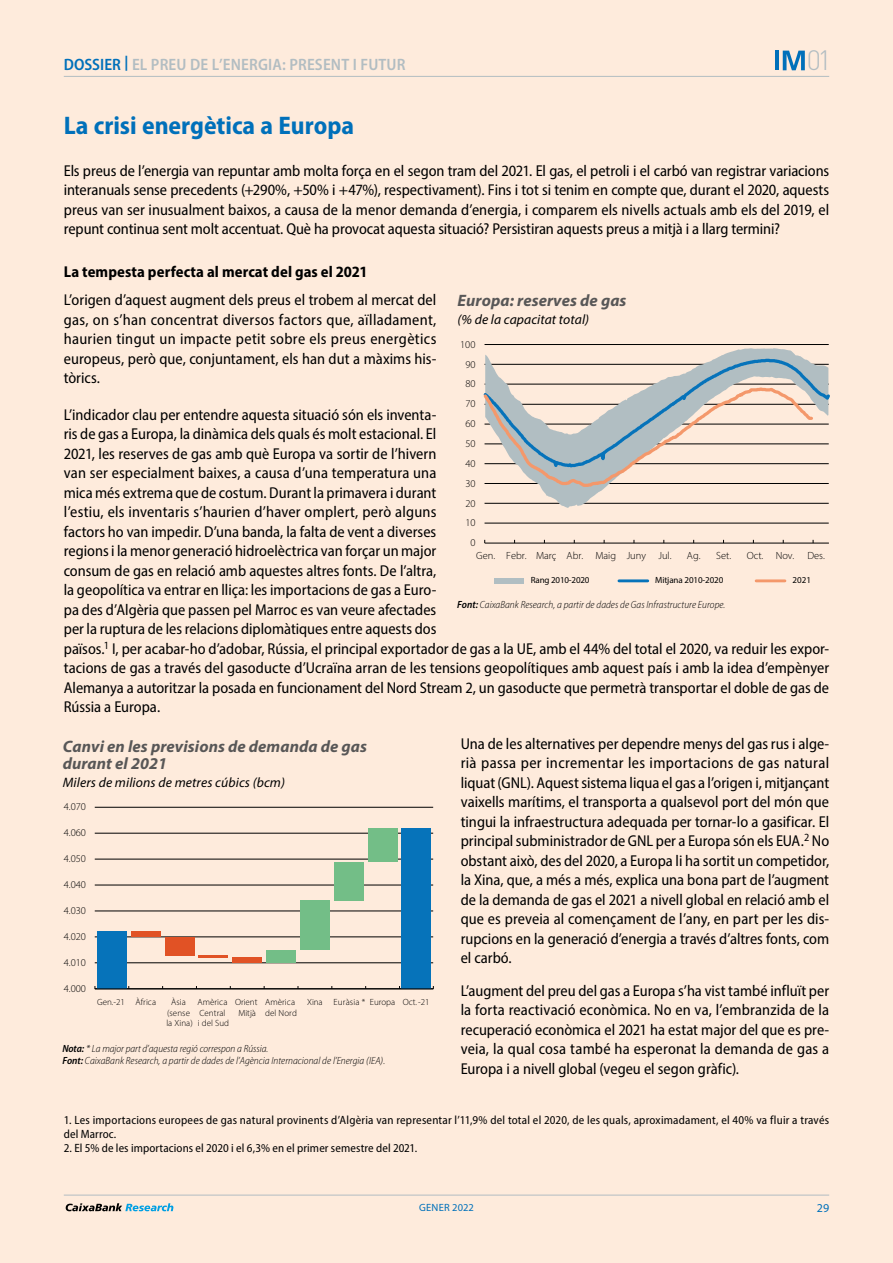
<style>
.page{position:relative;width:893px;height:1263px;background:#fff}
.page>*{position:absolute;margin:0;border:0;box-sizing:border-box;transform-origin:0 0}
.t1{font:300 27.6px "DIN Pro";color:#b2bdc2}
.t2{font:700 semi-condensed 25.5px "Myriad Pro";color:#0070ba}
.t3{font:italic 700 16.5px/16.5px "Myriad Pro";letter-spacing:.005em;color:#585757}
.t4{font:600 semi-condensed 16.5px "Myriad Pro";letter-spacing:.01em;color:#b2bdc2}
.t5{font:semi-condensed 15.75px/19.5px "Myriad Pro";color:#000;text-align:justify}
.t6{font:700 semi-condensed 15.75px "Myriad Pro";letter-spacing:.005em;color:#000}
.t7{font:italic 13.65px "Myriad Pro";letter-spacing:.01em;color:#000}
.t8{font:semi-condensed 12px/14.2px "Myriad Pro";letter-spacing:.015em;color:#000}
.t9{font:12px "Myriad Pro";color:#0070ba}
.t10{font:italic 300 semi-condensed 10.5px/11.9px "Myriad Pro";letter-spacing:.005em;color:#000}
.t11{font:300 10.5px "Myriad Pro";color:#000}
.t12{font:10.5px "Myriad Pro";letter-spacing:.02em;color:#0070ba}
.t13{font:300 9px/10.8px "Myriad Pro";letter-spacing:.005em;color:#000;text-align:center}
.t14{font:9px "Myriad Pro";letter-spacing:-.01em;color:#000}
.s1{color:#0070ba}
.s2{font-weight:600}
</style>
<div class="page">
<div style="left:1px;top:0;width:892px;height:1263px;background:#feebdc"></div>
<hr style="left:64px;top:76px;width:765px;height:1px;background:#b2bdc2">
<hr style="left:64px;top:1195px;width:765px;height:1px;background:#b2bdc2">
<svg style="left:66px;top:1203px;width:107px;height:8px"></svg>
<svg style="left:783px;top:51px;width:22px;height:19px"></svg>
<hr style="left:775px;top:51px;width:4px;height:19px;background:#0070ba">
<hr style="left:485px;top:523px;width:344px;height:1px;background:#000">
<hr style="left:485px;top:503px;width:344px;height:1px;background:#000">
<hr style="left:485px;top:344px;width:344px;height:1px;background:#000">
<svg style="left:485px;top:348px;width:343px;height:160px"></svg>
<hr style="left:485px;top:543px;width:344px;height:1px;background:#000">
<svg style="left:483px;top:357px;width:347px;height:131px"></svg>
<div style="left:494px;top:578px;width:30px;height:5px;background:#b1bec2"></div>
<hr style="left:619px;top:579px;width:29px;height:3px;background:#0673ba">
<hr style="left:756px;top:579px;width:29px;height:3px;background:#f4986b">
<hr style="left:95px;top:962px;width:338px;height:1px;background:#000">
<hr style="left:95px;top:937px;width:338px;height:1px;background:#000">
<hr style="left:95px;top:911px;width:338px;height:1px;background:#000">
<hr style="left:95px;top:885px;width:338px;height:1px;background:#000">
<hr style="left:95px;top:859px;width:338px;height:1px;background:#000">
<hr style="left:95px;top:833px;width:338px;height:1px;background:#000">
<hr style="left:95px;top:807px;width:338px;height:1px;background:#000">
<div style="left:402px;top:828px;width:29px;height:161px;background:#0673ba"></div>
<div style="left:97px;top:932px;width:30px;height:57px;background:#0673ba"></div>
<div style="left:131px;top:932px;width:29px;height:5px;background:#e15225"></div>
<div style="left:165px;top:937px;width:29px;height:18px;background:#e15225"></div>
<hr style="left:199px;top:955px;width:29px;height:3px;background:#e15225">
<div style="left:233px;top:958px;width:29px;height:5px;background:#e15225"></div>
<div style="left:266px;top:950px;width:30px;height:13px;background:#73be87"></div>
<div style="left:300px;top:901px;width:30px;height:49px;background:#73be87"></div>
<div style="left:334px;top:862px;width:29px;height:39px;background:#73be87"></div>
<div style="left:368px;top:828px;width:29px;height:34px;background:#73be87"></div>
<hr style="left:95px;top:988px;width:338px;height:1px;background:#000">
<p class="t4" style="left:64px;top:54px;width:343px"><span class="s1">DOSSIER</span> <sup>|</sup> EL PREU DE L’ENERGIA: PRESENT I FUTUR</p>
<h2 class="t2" style="left:64px;top:109px;width:292px">La crisi energètica a Europa</h2>
<h1 class="t1" style="left:807px;top:39px;width:26px">01</h1>
<p class="t5" style="left:64px;top:160px;width:767px">Els preus de l’energia van repuntar amb molta força en el segon tram del 2021. El gas, el petroli i el carbó van registrar variacions interanuals sense precedents (+290%, +50% i +47%), respectivament). Fins i tot si tenim en compte que, durant el 2020, aquests preus van ser inusualment baixos, a causa de la menor demanda d’energia, i comparem els nivells actuals amb els del 2019, el repunt continua sent molt accentuat. Què ha provocat aquesta situació? Persistiran aquests preus a mitjà i a llarg termini?</p>
<p class="t6" style="left:64px;top:262px;width:305px">La tempesta perfecta al mercat del gas el 2021</p>
<p class="t5" style="left:64px;top:290px;width:374px">L’origen d’aquest augment dels preus el trobem al mercat del gas, on s’han concentrat diversos factors que, aïlladament, haurien tingut un impacte petit sobre els preus energètics europeus, però que, conjuntament, els han dut a màxims his&shy;tòrics.</p>
<p class="t5" style="left:64px;top:405px;width:767px;text-align:left">L’indicador clau per entendre aquesta situació són els inventa-<br>ris de gas a Europa, la dinàmica dels quals és molt estacional. El<br>2021, les reserves de gas amb què Europa va sortir de l’hivern<br>van ser especialment baixes, a causa d’una temperatura una<br>mica més extrema que de costum. Durant la primavera i durant<br>l’estiu, els inventaris s’haurien d’haver omplert, però alguns<br>factors ho van impedir. D’una banda, la falta de vent a diverses<br>regions i la menor generació hidroelèctrica van forçar un major<br>consum de gas en relació amb aquestes altres fonts. De l’altra,<br>la geopolítica va entrar en lliça: les importacions de gas a Euro-<br>pa des d’Algèria que passen pel Marroc es van veure afectades<br>per la ruptura de les relacions diplomàtiques entre aquests dos<br>països.<sup>1</sup> I, per acabar-ho d’adobar, Rússia, el principal exportador de gas a la UE, amb el 44% del total el 2020, va reduir les expor&shy;tacions de gas a través del gasoducte d’Ucraïna arran de les tensions geopolítiques amb aquest país i amb la idea d’empènyer Alemanya a autoritzar la posada en funcionament del Nord Stream 2, un gasoducte que permetrà transportar el doble de gas de Rússia a Europa.</p>
<p class="t5" style="left:461px;top:734px;width:370px">Una de les alternatives per dependre menys del gas rus i alge&shy;rià passa per incrementar les importacions de gas natural liquat (GNL). Aquest sistema liqua el gas a l’origen i, mitjançant vaixells marítims, el transporta a qualsevol port del món que tingui la infraestructura adequada per tornar-lo a gasificar. El principal subministrador de GNL per a Europa són els EUA.<sup>2</sup> No obstant això, des del 2020, a Europa li ha sortit un competidor, la Xina, que, a més a més, explica una bona part de l’augment de la demanda de gas el 2021 a nivell global en relació amb el que es preveia al començament de l’any, en part per les dis&shy;rupcions en la generació d’energia a través d’altres fonts, com el carbó.</p>
<p class="t5" style="left:461px;top:980px;width:370px">L’augment del preu del gas a Europa s’ha vist també influït per la forta reactivació econòmica. No en va, l’embranzida de la recuperació econòmica el 2021 ha estat major del que es pre&shy;veia, la qual cosa també ha esperonat la demanda de gas a Europa i a nivell global (vegeu el segon gràfic).</p>
<p class="t3" style="left:458px;top:291px;width:170px">Europa: reserves de gas</p>
<p class="t7" style="left:458px;top:311px;width:133px">(% de la capacitat total)</p>
<p class="t11" style="left:460px;top:338px;width:17px">100</p>
<p class="t11" style="left:465px;top:358px;width:12px">90</p>
<p class="t11" style="left:465px;top:378px;width:12px">80</p>
<p class="t11" style="left:465px;top:397px;width:12px">70</p>
<p class="t11" style="left:465px;top:417px;width:12px">60</p>
<p class="t11" style="left:465px;top:437px;width:12px">50</p>
<p class="t11" style="left:465px;top:457px;width:12px">40</p>
<p class="t11" style="left:465px;top:477px;width:12px">30</p>
<p class="t11" style="left:465px;top:497px;width:12px">20</p>
<p class="t11" style="left:465px;top:517px;width:12px">10</p>
<p class="t11" style="left:470px;top:536px;width:7px">0</p>
<p class="t11" style="left:476px;top:549px;width:197px">Gen. Febr. Març Abr. Maig Juny Jul.</p>
<p class="t11" style="left:687px;top:549px;width:46px">Ag. Set.</p>
<p class="t11" style="left:747px;top:549px;width:80px">Oct. Nov. Des.</p>
<p class="t14" style="left:531px;top:575px;width:60px">Rang 2010-2020</p>
<p class="t14" style="left:655px;top:575px;width:70px">Mitjana 2010-2020</p>
<p class="t14" style="left:792px;top:575px;width:20px">2021</p>
<p class="t10" style="left:457px;top:598px;width:270px"><span class="s2">Font:</span> CaixaBank Research, a partir de dades de Gas Infrastructure Europe.</p>
<p class="t3" style="left:63px;top:738px;width:306px">Canvi en les previsions de demanda de gas durant el 2021</p>
<p class="t7" style="left:63px;top:774px;width:224px">Milers de milions de metres cúbics (bcm)</p>
<p class="t11" style="left:64px;top:800px;width:24px">4.070</p>
<p class="t11" style="left:64px;top:826px;width:24px">4.060</p>
<p class="t11" style="left:64px;top:852px;width:24px">4.050</p>
<p class="t11" style="left:64px;top:878px;width:24px">4.040</p>
<p class="t11" style="left:64px;top:904px;width:24px">4.030</p>
<p class="t11" style="left:64px;top:930px;width:24px">4.020</p>
<p class="t11" style="left:64px;top:956px;width:24px">4.010</p>
<p class="t11" style="left:64px;top:982px;width:24px">4.000</p>
<p class="t13" style="left:97px;top:996px;width:60px">Gen.-21 Àfrica</p>
<p class="t13" style="left:265px;top:996px;width:32px">Amèrica</p>
<p class="t13" style="left:403px;top:996px;width:28px">Oct. -21</p>
<p class="t13" style="left:265px;top:1007px;width:33px">del Nord</p>
<p class="t13" style="left:166px;top:996px;width:28px">Àsia (sense la Xina)</p>
<p class="t13" style="left:197px;top:996px;width:33px;text-align:left">Amèrica<br>Central<br>i del Sud</p>
<p class="t13" style="left:235px;top:996px;width:24px">Orient<br>Mitjà</p>
<p class="t13" style="left:307px;top:996px;width:89px">Xina Euràsia * Europa</p>
<p class="t10" style="left:62px;top:1043px;width:324px"><span class="s2">Nota:</span> * La major part d’aquesta regió correspon a Rússia.<br><span class="s2">Font:</span> CaixaBank Research, a partir de dades de l’Agència Internacional de l’Energia (IEA).</p>
<p class="t8" style="left:64px;top:1112px;width:767px">1. Les importacions europees de gas natural provinents d’Algèria van representar l’11,9% del total el 2020, de les quals, aproximadament, el 40% va fluir a través del Marroc.</p>
<p class="t8" style="left:64px;top:1141px;width:355px">2. El 5% de les importacions el 2020 i el 6,3% en el primer semestre del 2021.</p>
<p class="t12" style="left:419px;top:1201px;width:56px">GENER 2022</p>
<p class="t9" style="left:817px;top:1201px;width:14px">29</p>
</div>
